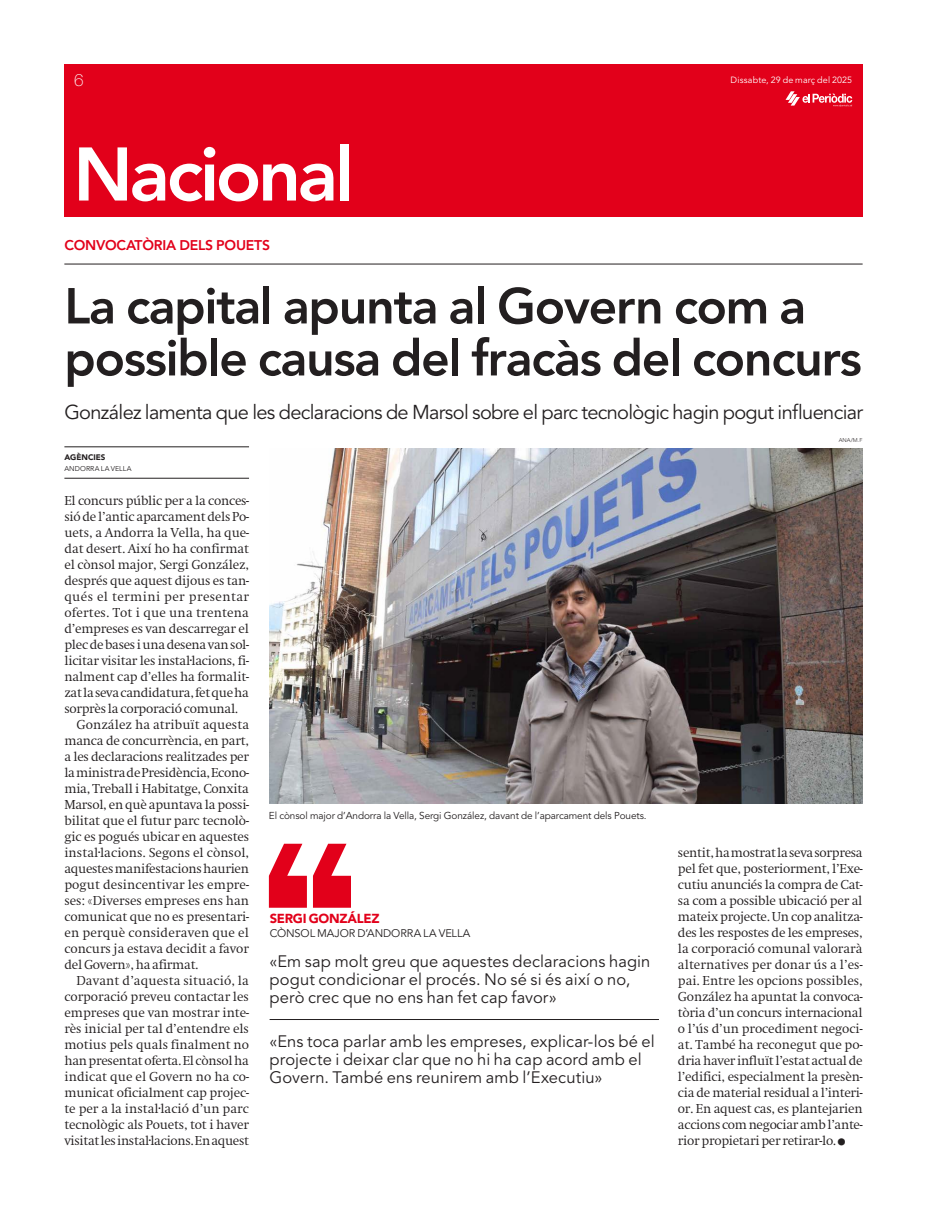
<style>
.page{position:relative;width:927px;height:1220px;background:#fff}
.page>*{position:absolute;margin:0;border:0;box-sizing:border-box;transform-origin:0 0}
.t1{font:800 75px "Avenir LT Std";letter-spacing:-.045em;color:#fff}
.t2{font:800 50px/52px "Avenir LT Std";letter-spacing:-.025em;color:#231f20}
.t3{font:20px "Avenir LT Std";letter-spacing:-.035em;color:#231f20}
.t4{font:100 17px "Helvetica Neue LT Std";color:#fff}
.t5{font:16.5px/18px "Avenir LT Std";letter-spacing:.005em;color:#231f20}
.t6{font:800 14px "Avenir LT Std";letter-spacing:-.015em;color:#e2001a}
.t7{font:900 13px "Avenir LT Std";letter-spacing:-.025em;color:#e2001a}
.t8{font:300 12.5px/16px "Swift ND Std";letter-spacing:-.015em;color:#231f20;text-align:justify}
.t9{font:300 12.5px "Swift ND Std";letter-spacing:.005em;color:#231f20}
.t10{font:300 12.5px "Swift ND Std";letter-spacing:.015em;color:#231f20}
.t11{font:300 12.5px "Swift ND Std";letter-spacing:.03em;color:#231f20}
.t12{font:300 12.5px "Swift ND Std";letter-spacing:.01em;color:#231f20}
.t13{font:11px "Avenir LT Std";letter-spacing:-.005em;color:#231f20}
.t14{font:10px "Avenir LT Std";letter-spacing:-.01em;color:#231f20}
.t15{font:9px "Avenir LT Std";letter-spacing:.015em;color:#fff}
.t16{font:900 8px "Avenir LT Std";color:#231f20}
.t17{font:7px "Avenir LT Std";letter-spacing:.015em;color:#231f20}
.t18{font:300 5.5px "Avenir LT Std";color:#231f20}
</style>
<div class="page">
<div style="left:64px;top:64px;width:798px;height:153px;background:#e2001a"></div>
<svg style="left:785px;top:91px;width:67px;height:16px"></svg>
<img style="left:269px;top:449px;width:593px;height:355px">
<hr style="left:64px;top:447px;width:185px;height:1px;background:#231f20">
<hr style="left:64px;top:478px;width:185px;height:1px;background:#231f20">
<hr style="left:64px;top:264px;width:798px;height:1px;background:#231f20">
<svg style="left:313px;top:844px;width:38px;height:64px"></svg>
<svg style="left:269px;top:844px;width:38px;height:64px"></svg>
<hr style="left:270px;top:1019px;width:389px;height:1px;background:#231f20">
<h3 class="t4" style="left:74px;top:70px;width:11px">6</h3>
<h1 class="t1" style="left:73px;top:130px;width:283px">Nacional</h1>
<p class="t15" style="left:730px;top:75px;width:123px">Dissabte, 29 de març del 2025</p>
<p class="t6" style="left:64px;top:237px;width:207px">CONVOCATÒRIA DELS POUETS</p>
<h2 class="t2" style="left:64px;top:280px;width:799px">La capital apunta al Govern com a possible causa del fracàs del concurs</h2>
<h3 class="t3" style="left:64px;top:400px;width:800px">González lamenta que les declaracions de Marsol sobre el parc tecnològic hagin pogut influenciar</h3>
<p class="t18" style="left:838px;top:437px;width:25px">ANA/M.F</p>
<p class="t16" style="left:64px;top:452px;width:43px">AGÈNCIES</p>
<p class="t17" style="left:64px;top:464px;width:69px">ANDORRA LA VELLA</p>
<p class="t8" style="left:64px;top:492px;width:186px">El concurs públic per a la conces·</p>
<p class="t8" style="left:64px;top:508px;width:186px">sió de l’antic aparcament dels Po·</p>
<p class="t8" style="left:64px;top:524px;width:186px">uets, a Andorra la Vella, ha que·</p>
<p class="t8" style="left:64px;top:540px;width:186px">dat desert. Així ho ha confirmat</p>
<p class="t8" style="left:64px;top:556px;width:186px">el cònsol major, Sergi González,</p>
<p class="t8" style="left:64px;top:572px;width:186px">després que aquest dijous es tan·</p>
<p class="t11" style="left:64px;top:589px;width:186px">qués el termini per presentar</p>
<p class="t10" style="left:64px;top:605px;width:186px">ofertes. Tot i que una trentena</p>
<p class="t8" style="left:64px;top:620px;width:186px">d’empreses es van descarregar el</p>
<p class="t8" style="left:64px;top:636px;width:186px">plec de bases i una desena van sol·</p>
<p class="t8" style="left:64px;top:652px;width:186px">licitar visitar les instal·lacions, fi·</p>
<p class="t8" style="left:64px;top:668px;width:186px">nalment cap d’elles ha formalit·</p>
<p class="t8" style="left:64px;top:684px;width:186px">zat la seva candidatura, fet que ha</p>
<p class="t8" style="left:64px;top:700px;width:175px">sorprès la corporació comunal.</p>
<p class="t9" style="left:76px;top:717px;width:174px">González ha atribuït aquesta</p>
<p class="t8" style="left:64px;top:732px;width:186px">manca de concurrència, en part,</p>
<p class="t8" style="left:64px;top:748px;width:186px">a les declaracions realitzades per</p>
<p class="t8" style="left:64px;top:764px;width:186px">la ministra de Presidència, Econo·</p>
<p class="t8" style="left:64px;top:780px;width:186px">mia, Treball i Habitatge, Conxita</p>
<p class="t8" style="left:64px;top:796px;width:186px">Marsol, en què apuntava la possi·</p>
<p class="t8" style="left:64px;top:812px;width:186px">bilitat que el futur parc tecnolò·</p>
<p class="t8" style="left:64px;top:828px;width:186px">gic es pogués ubicar en aquestes</p>
<p class="t9" style="left:64px;top:845px;width:186px">instal·lacions. Segons el cònsol,</p>
<p class="t8" style="left:64px;top:860px;width:186px">aquestes manifestacions haurien</p>
<p class="t9" style="left:64px;top:877px;width:186px">pogut desincentivar les empre·</p>
<p class="t8" style="left:64px;top:892px;width:186px">ses: «Diverses empreses ens han</p>
<p class="t8" style="left:64px;top:908px;width:186px">comunicat que no es presentari·</p>
<p class="t12" style="left:64px;top:925px;width:186px">en perquè consideraven que el</p>
<p class="t8" style="left:64px;top:940px;width:186px">concurs ja estava decidit a favor</p>
<p class="t8" style="left:64px;top:956px;width:135px">del Govern», ha afirmat.</p>
<p class="t9" style="left:76px;top:973px;width:174px">Davant d’aquesta situació, la</p>
<p class="t8" style="left:64px;top:988px;width:186px">corporació preveu contactar les</p>
<p class="t8" style="left:64px;top:1004px;width:186px">empreses que van mostrar inte·</p>
<p class="t8" style="left:64px;top:1020px;width:186px">rès inicial per tal d’entendre els</p>
<p class="t8" style="left:64px;top:1036px;width:186px">motius pels quals finalment no</p>
<p class="t8" style="left:64px;top:1052px;width:186px">han presentat oferta. El cònsol ha</p>
<p class="t9" style="left:64px;top:1069px;width:186px">indicat que el Govern no ha co·</p>
<p class="t8" style="left:64px;top:1084px;width:186px">municat oficialment cap projec·</p>
<p class="t8" style="left:64px;top:1100px;width:186px">te per a la instal·lació d’un parc</p>
<p class="t8" style="left:64px;top:1116px;width:186px">tecnològic als Pouets, tot i haver</p>
<p class="t8" style="left:64px;top:1132px;width:186px">visitat les instal·lacions. En aquest</p>
<p class="t14" style="left:269px;top:809px;width:379px">El cònsol major d’Andorra la Vella, Sergi González, davant de l’aparcament dels Pouets.</p>
<p class="t7" style="left:270px;top:910px;width:111px">SERGI GONZÁLEZ</p>
<p class="t13" style="left:270px;top:927px;width:202px">CÒNSOL MAJOR D’ANDORRA LA VELLA</p>
<h3 class="t5" style="left:270px;top:953px;width:382px">«Em sap molt greu que aquestes declaracions hagin pogut condicionar el procés. No sé si és així o no, però crec que no ens han fet cap favor»</h3>
<h3 class="t5" style="left:270px;top:1033px;width:386px">«Ens toca parlar amb les empreses, explicar-los bé el projecte i deixar clar que no hi ha cap acord amb el<br>Govern. També ens reunirem amb l’Executiu»</h3>
<p class="t8" style="left:678px;top:845px;width:186px">sentit, ha mostrat la seva sorpresa pel fet que, posteriorment, l’Exe· cutiu anunciés la compra de Cat· sa com a possible ubicació per al mateix projecte. Un cop analitza· des les respostes de les empreses, la corporació comunal valorarà alternatives per donar ús a l’es· pai. Entre les opcions possibles, González ha apuntat la convoca· tòria d’un concurs internacional o l’ús d’un procediment negoci· at. També ha reconegut que po· dria haver influït l’estat actual de l’edifici, especialment la presèn· cia de material residual a l’interi· or. En aquest cas, es plantejarien accions com negociar amb l’ante· rior propietari per retirar-lo.</p>
</div>
